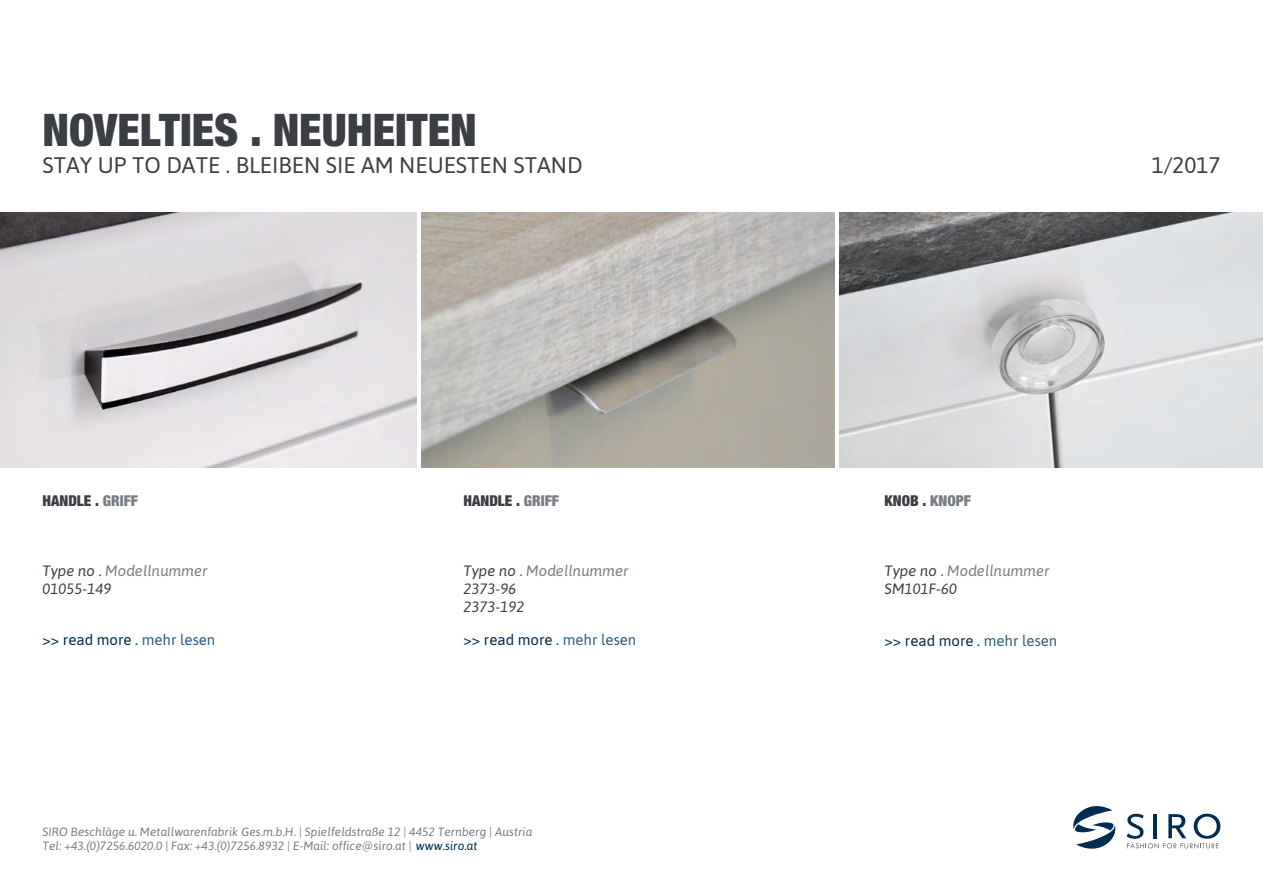
<style>
.page{position:relative;width:1263px;height:893px;background:#fff}
.page>*{position:absolute;margin:0;border:0;box-sizing:border-box;transform-origin:0 0}
.t1{font:900 condensed 45px "Helvetica Neue LTW1 G";color:#3b3f44}
.t2{font:22.5px "Asap";color:#3b3f44}
.t3{font:italic 15px/18px "Asap";color:#3b3f44}
.t4{font:15px "Asap";color:#00294e}
.t5{font:900 condensed 15px "Helvetica Neue LTW1 G";color:#3b3f44}
.t6{font:italic 12px/14.4px "Asap";color:#787c83}
.s1{color:#787c83}
.s2{color:#305a80}
.s3{color:#00294e}
</style>
<div class="page">
<svg style="left:1126px;top:814px;width:94px;height:34px"></svg>
<svg style="left:1073px;top:806px;width:43px;height:43px"></svg>
<img style="left:839px;top:213px;width:424px;height:255px">
<img style="left:0;top:213px;width:417px;height:255px">
<img style="left:421px;top:213px;width:414px;height:255px">
<h1 class="t1" style="left:43px;top:103px;width:436px">NOVELTIES . NEUHEITEN</h1>
<h2 class="t2" style="left:43px;top:152px;width:542px">STAY UP TO DATE . BLEIBEN SIE AM NEUESTEN STAND</h2>
<h2 class="t2" style="left:1152px;top:152px;width:70px">1/2017</h2>
<p class="t5" style="left:43px;top:491px;width:97px">HANDLE . <span class="s1">GRIFF</span></p>
<p class="t5" style="left:463px;top:492px;width:97px">HANDLE . <span class="s1">GRIFF</span></p>
<p class="t5" style="left:884px;top:492px;width:88px">KNOB . <span class="s1">KNOPF</span></p>
<p class="t3" style="left:43px;top:562px;width:167px">Type no . <span class="s1">Modellnummer<br></span>01055-149</p>
<p class="t4" style="left:43px;top:631px;width:174px">&gt;&gt; read more . <span class="s2">mehr lesen</span></p>
<p class="t4" style="left:463px;top:631px;width:174px">&gt;&gt; read more . <span class="s2">mehr lesen</span></p>
<p class="t4" style="left:884px;top:632px;width:174px">&gt;&gt; read more . <span class="s2">mehr lesen</span></p>
<p class="t3" style="left:463px;top:562px;width:167px">Type no . <span class="s1">Modellnummer<br></span>2373-96<br>2373-192</p>
<p class="t3" style="left:884px;top:562px;width:167px">Type no . <span class="s1">Modellnummer<br></span>SM101F-60</p>
<p class="t6" style="left:43px;top:824px;width:491px">SIRO Beschläge u. Metallwarenfabrik Ges.m.b.H. | Spielfeldstraße 12 | 4452 Ternberg | Austria<br>Tel: +43.(0)7256.6020.0 | Fax: +43.(0)7256.8932 | E-Mail: office@siro.at | <span class="s3">www.siro.at</span></p>
</div>
